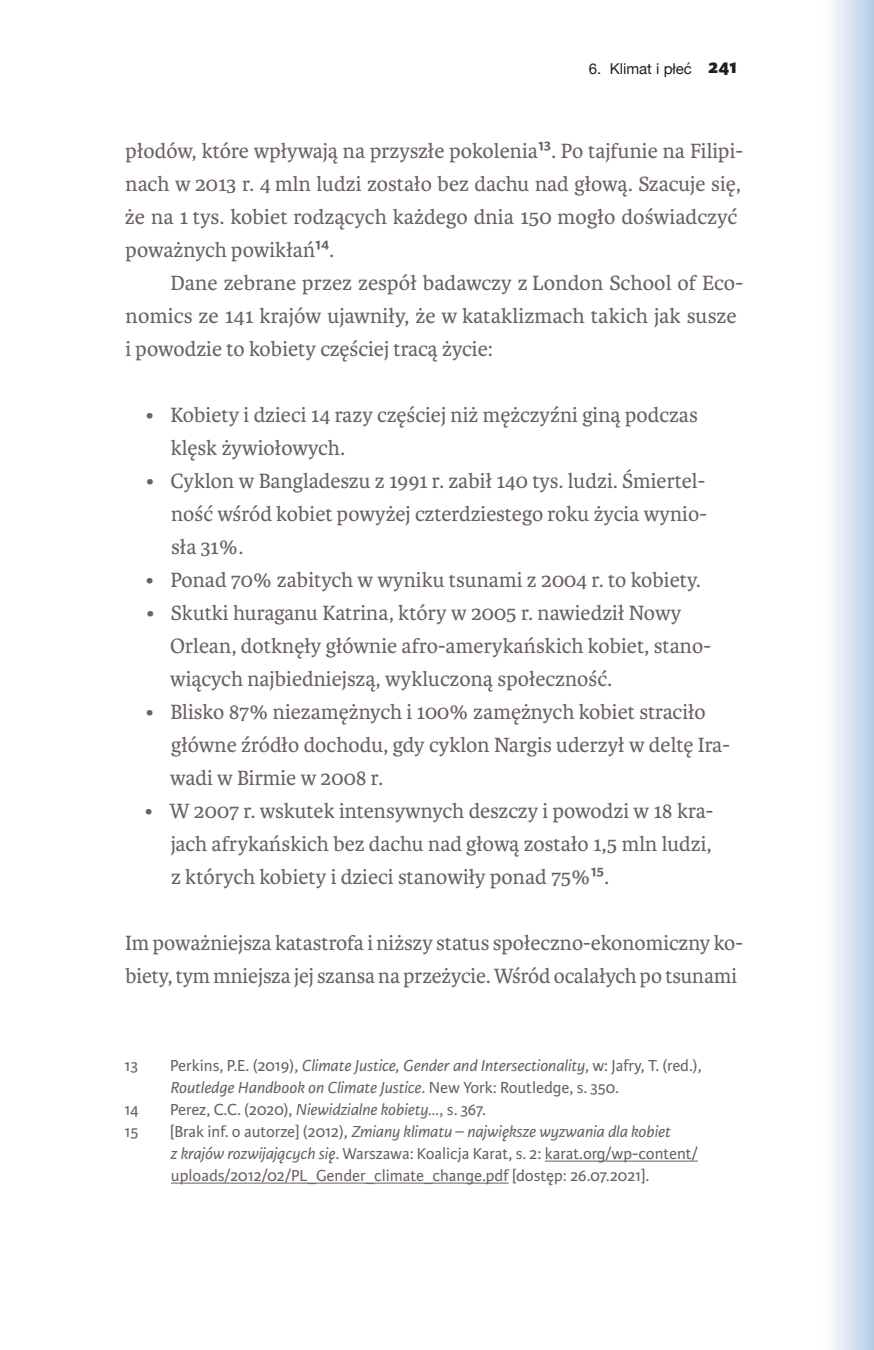
<style>
.page{position:relative;width:874px;height:1350px;background:#fff}
.page>*{position:absolute;margin:0;border:0;box-sizing:border-box;transform-origin:0 0}
.t1{font:22px/33px "Karmina";color:#6a6160}
.t2{font:17px/22px "Karmina Sans";color:#6a6160}
.t3{font:italic 17px/22px "Karmina Sans";color:#6a6160}
.t4{font:17px "Karmina Sans";letter-spacing:-.02em;color:#6a6160}
.t5{font:15px "Helvetica Neue";color:#231f20}
.s1{font-family:"Karmina Sans";font-weight:800;font-size:20px}
.s2{font-family:"Karmina Sans";font-weight:600}
.s3{font-style:normal}
.s4{font-style:italic}
</style>
<div class="page">
<div style="left:821px;top:0;width:52px;height:1349px;background:linear-gradient(to right,#fff,#bbcee7)"></div>
<hr style="left:544px;top:1160px;width:153px;height:1px;background:#6a6160">
<hr style="left:171px;top:1182px;width:337px;height:1px;background:#6a6160">
<p class="t5" style="left:588px;top:58px;width:150px">6. Klimat i płeć <span class="s1">241</span></p>
<p class="t1" style="left:125px;top:134px;width:619px">płodów, które wpływają na przyszłe pokolenia<span class="s2">13</span>. Po tajfunie na Filipi&shy;nach w 2013 r. 4 mln ludzi zostało bez dachu nad głową. Szacuje się, że na 1 tys. kobiet rodzących każdego dnia 150 mogło doświadczyć poważnych powikłań<span class="s2">14</span>.</p>
<p class="t1" style="left:125px;top:266px;width:618px;text-indent:45px">Dane zebrane przez zespół badawczy z London School of Eco&shy;nomics ze 141 krajów ujawniły, że w kataklizmach takich jak susze i powodzie to kobiety częściej tracą życie:</p>
<p class="t1" style="left:171px;top:398px;width:528px;text-indent:-25px">• Kobiety i dzieci 14 razy częściej niż mężczyźni giną podczas klęsk żywiołowych.</p>
<p class="t1" style="left:171px;top:464px;width:537px;text-align:justify;text-indent:-25px">• Cyklon w Bangladeszu z 1991 r. zabił 140 tys. ludzi. Śmiertel&shy;ność wśród kobiet powyżej czterdziestego roku życia wynio&shy;sła 31%.</p>
<p class="t1" style="left:146px;top:563px;width:556px">• Ponad 70% zabitych w wyniku tsunami z 2004 r. to kobiety.</p>
<p class="t1" style="left:170px;top:596px;width:542px;text-indent:-24px">• Skutki huraganu Katrina, który w 2005 r. nawiedził Nowy<br>Orlean, dotknęły głównie afro-amerykańskich kobiet, stano&shy;wiących najbiedniejszą, wykluczoną społeczność.</p>
<p class="t1" style="left:170px;top:695px;width:561px;text-indent:-24px">• Blisko 87% niezamężnych i 100% zamężnych kobiet straciło główne źródło dochodu, gdy cyklon Nargis uderzył w deltę Ira&shy;wadi w Birmie w 2008 r.</p>
<p class="t1" style="left:171px;top:794px;width:544px;text-align:justify;text-indent:-26px">• W 2007 r. wskutek intensywnych deszczy i powodzi w 18 kra&shy;jach afrykańskich bez dachu nad głową zostało 1,5 mln ludzi, z których kobiety i dzieci stanowiły ponad 75%<span class="s2">15</span>.</p>
<p class="t1" style="left:125px;top:926px;width:619px">Im poważniejsza katastrofa i niższy status społeczno-ekonomiczny ko&shy;biety, tym mniejsza jej szansa na przeżycie. Wśród ocalałych po tsunami</p>
<p class="t2" style="left:125px;top:1055px;width:15px">13</p>
<p class="t3" style="left:170px;top:1055px;width:532px"><span class="s3">Perkins, P.E. (2019),</span> Climate Justice, Gender and Intersectionality<span class="s3">, w: Jafry, T. (red.),<br></span>Routledge Handbook on Climate Justice<span class="s3">. New York: Routledge, s. 350.</span></p>
<p class="t2" style="left:125px;top:1099px;width:16px">14</p>
<p class="t4" style="left:170px;top:1100px;width:317px">Perez, C.C. (2020), <span class="s4">Niewidzialne kobiety…</span>, s. 367.</p>
<p class="t2" style="left:125px;top:1121px;width:15px">15</p>
<p class="t2" style="left:170px;top:1121px;width:529px">[Brak inf. o autorze] (2012), <span class="s4">Zmiany klimatu</span> – <span class="s4">największe wyzwania dla kobiet<br>z krajów rozwijających się</span>. Warszawa: Koalicja Karat, s. 2: karat.org/wp-content/ uploads/2012/02/PL_Gender_climate_change.pdf [dostęp: 26.07.2021].</p>
</div>
